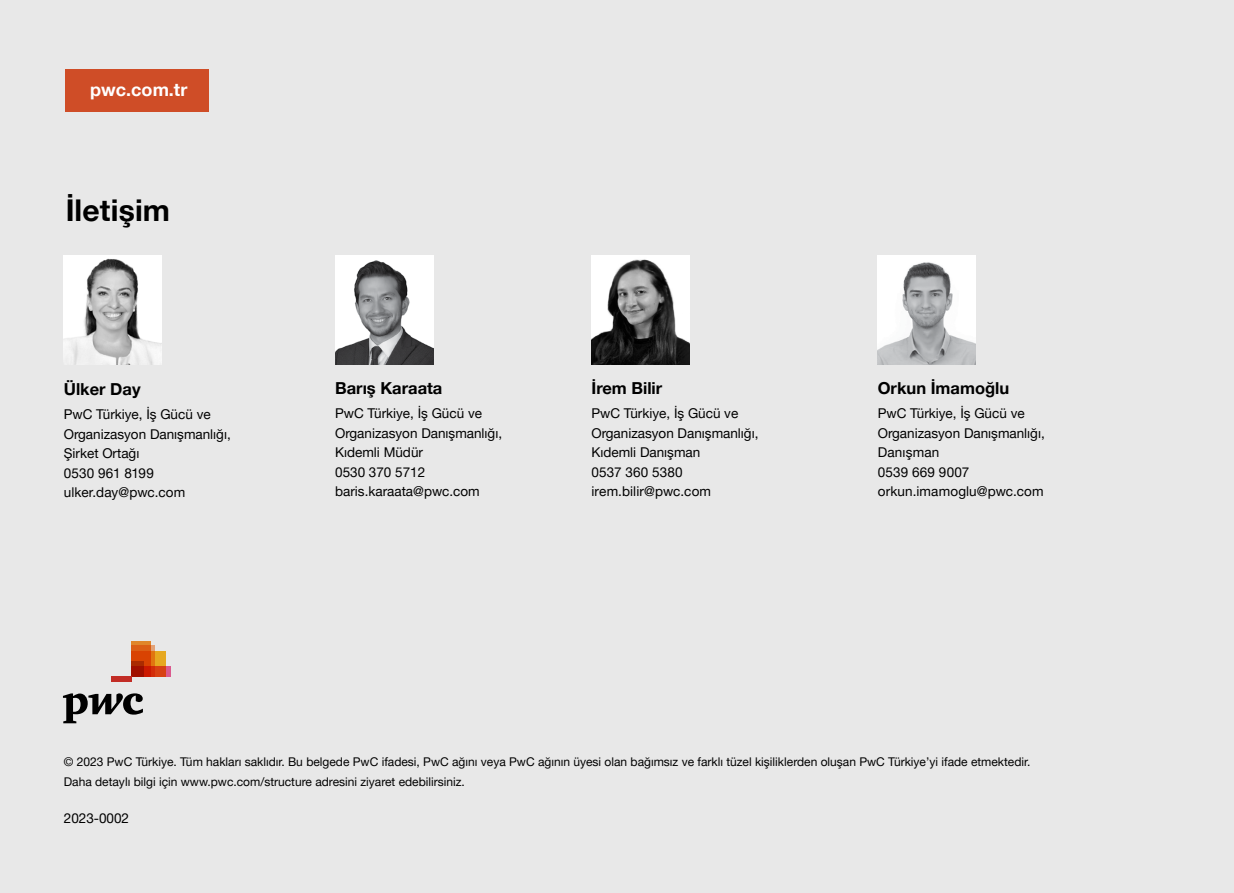
<style>
.page{position:relative;width:1234px;height:893px;background:#fff}
.page>*{position:absolute;margin:0;border:0;box-sizing:border-box;transform-origin:0 0}
.t1{font:700 30px "Helvetica Neue LT Pro";letter-spacing:.005em;color:#000}
.t2{font:700 18px "Helvetica Neue LT Pro";color:#fff}
.t3{font:700 16.5px "Helvetica Neue LT Pro";color:#000}
.t4{font:13.5px/19.5px "Helvetica Neue LT Pro";color:#000}
.t5{font:12px/20.2px "Helvetica Neue LT Pro";color:#000}
</style>
<div class="page">
<div style="left:0;top:0;width:1233px;height:893px;background:#e8e8e8"></div>
<svg style="left:155px;top:652px;width:10px;height:15px"></svg>
<svg style="left:155px;top:667px;width:15px;height:10px"></svg>
<svg style="left:151px;top:646px;width:4px;height:31px"></svg>
<svg style="left:131px;top:642px;width:20px;height:35px"></svg>
<svg style="left:131px;top:662px;width:13px;height:15px"></svg>
<div style="left:111px;top:677px;width:20px;height:5px;background:#c22c25"></div>
<svg style="left:63px;top:693px;width:80px;height:30px"></svg>
<div style="left:65px;top:69px;width:143px;height:42px;background:#cf4d27"></div>
<img style="left:64px;top:255px;width:98px;height:110px">
<img style="left:591px;top:255px;width:98px;height:110px">
<img style="left:335px;top:255px;width:98px;height:110px">
<img style="left:877px;top:255px;width:98px;height:110px">
<h2 class="t2" style="left:90px;top:78px;width:98px">pwc.com.tr</h2>
<h1 class="t1" style="left:66px;top:192px;width:106px">İletişim</h1>
<p class="t3" style="left:64px;top:379px;width:78px">Ülker Day</p>
<p class="t4" style="left:64px;top:404px;width:168px">PwC Türkiye, İş Gücü ve<br>Organizasyon Danışmanlığı,<br>Şirket Ortağı<br>0530 961 8199 ulker.day@pwc.com</p>
<p class="t3" style="left:335px;top:378px;width:109px">Barış Karaata</p>
<p class="t4" style="left:335px;top:403px;width:168px">PwC Türkiye, İş Gücü ve<br>Organizasyon Danışmanlığı,<br>Kıdemli Müdür<br>0530 370 5712 baris.karaata@pwc.com</p>
<p class="t3" style="left:591px;top:378px;width:72px">İrem Bilir</p>
<p class="t4" style="left:591px;top:403px;width:168px">PwC Türkiye, İş Gücü ve<br>Organizasyon Danışmanlığı,<br>Kıdemli Danışman<br>0537 360 5380 irem.bilir@pwc.com</p>
<p class="t3" style="left:877px;top:378px;width:133px">Orkun İmamoğlu</p>
<p class="t4" style="left:877px;top:403px;width:168px">PwC Türkiye, İş Gücü ve<br>Organizasyon Danışmanlığı,<br>Danışman<br>0539 669 9007 orkun.imamoglu@pwc.com</p>
<p class="t5" style="left:64px;top:751px;width:967px">© 2023 PwC Türkiye. Tüm hakları saklıdır. Bu belgede PwC ifadesi, PwC ağını veya PwC ağının üyesi olan bağımsız ve farklı tüzel kişiliklerden oluşan PwC Türkiye’yi ifade etmektedir.<br>Daha detaylı bilgi için www.pwc.com/structure adresini ziyaret edebilirsiniz.</p>
<p class="t4" style="left:64px;top:808px;width:67px">2023-0002</p>
</div>
